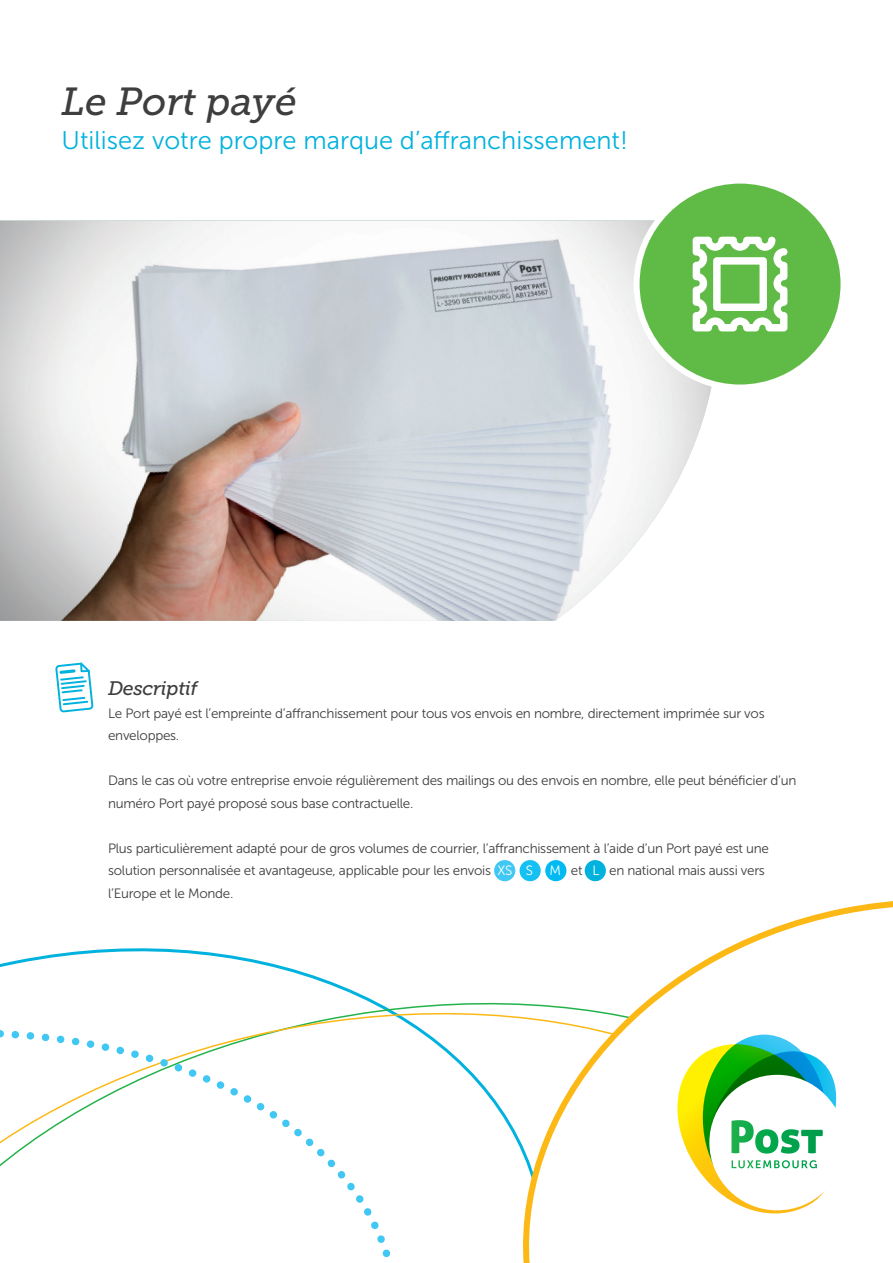
<style>
.page{position:relative;width:893px;height:1263px;background:#fff}
.page>*{position:absolute;margin:0;border:0;box-sizing:border-box;transform-origin:0 0}
.t1{font:italic 39px "Museo Slab 500";color:#3e3e3f}
.t2{font:25.5px "Museo Sans 300";color:#00b2dd}
.t3{font:italic 19.5px "Museo Slab 500";letter-spacing:-.02em;color:#3e3e3f}
.t4{font:13.5px/22.5px "Museo Sans 300";letter-spacing:-.02em;color:#3e3e3f}
.s1{color:#fff}
</style>
<div class="page">
<div style="left:494px;top:860px;width:21px;height:21px;background:#40c7f4;border-radius:50%"></div>
<div style="left:519px;top:860px;width:22px;height:21px;background:#15c0f2;border-radius:50%"></div>
<div style="left:545px;top:860px;width:21px;height:21px;background:#00baf1;border-radius:50%"></div>
<div style="left:585px;top:860px;width:21px;height:21px;background:#00b2dd;border-radius:50%"></div>
<img style="left:0;top:221px;width:712px;height:400px">
<svg style="left:55px;top:663px;width:39px;height:49px"></svg>
<svg style="left:5px;top:948px;width:264px;height:15px"></svg>
<svg style="left:295px;top:973px;width:202px;height:135px"></svg>
<svg style="left:0;top:995px;width:400px;height:262px"></svg>
<div style="left:637px;top:181px;width:206px;height:206px;background:#60bb46;border-radius:50%"></div>
<div style="left:634px;top:178px;width:212px;height:212px;border:6px solid #fff;border-radius:50%"></div>
<svg style="left:497px;top:870px;width:396px;height:393px"></svg>
<svg style="left:671px;top:1034px;width:174px;height:190px"></svg>
<svg style="left:693px;top:237px;width:94px;height:94px"></svg>
<p class="t1" style="left:62px;top:80px;width:237px">Le Port payé</p>
<p class="t2" style="left:62px;top:126px;width:568px">Utilisez votre propre marque d’affranchissement!</p>
<p class="t3" style="left:108px;top:678px;width:91px">Descriptif</p>
<p class="t4" style="left:108px;top:702px;width:658px">Le Port payé est l’empreinte d’affranchissement pour tous vos envois en nombre, directement imprimée sur vos enveloppes.</p>
<p class="t4" style="left:108px;top:769px;width:690px">Dans le cas où votre entreprise envoie régulièrement des mailings ou des envois en nombre, elle peut bénéficier d’un numéro Port payé proposé sous base contractuelle.</p>
<p class="t4" style="left:108px;top:837px;width:662px">Plus particulièrement adapté pour de gros volumes de courrier, l’affranchissement à l’aide d’un Port payé est une solution personnalisée et avantageuse, applicable pour les envois <span class="s1">XS S M</span> et <span class="s1">L</span> en national mais aussi vers l’Europe et le Monde.</p>
</div>
